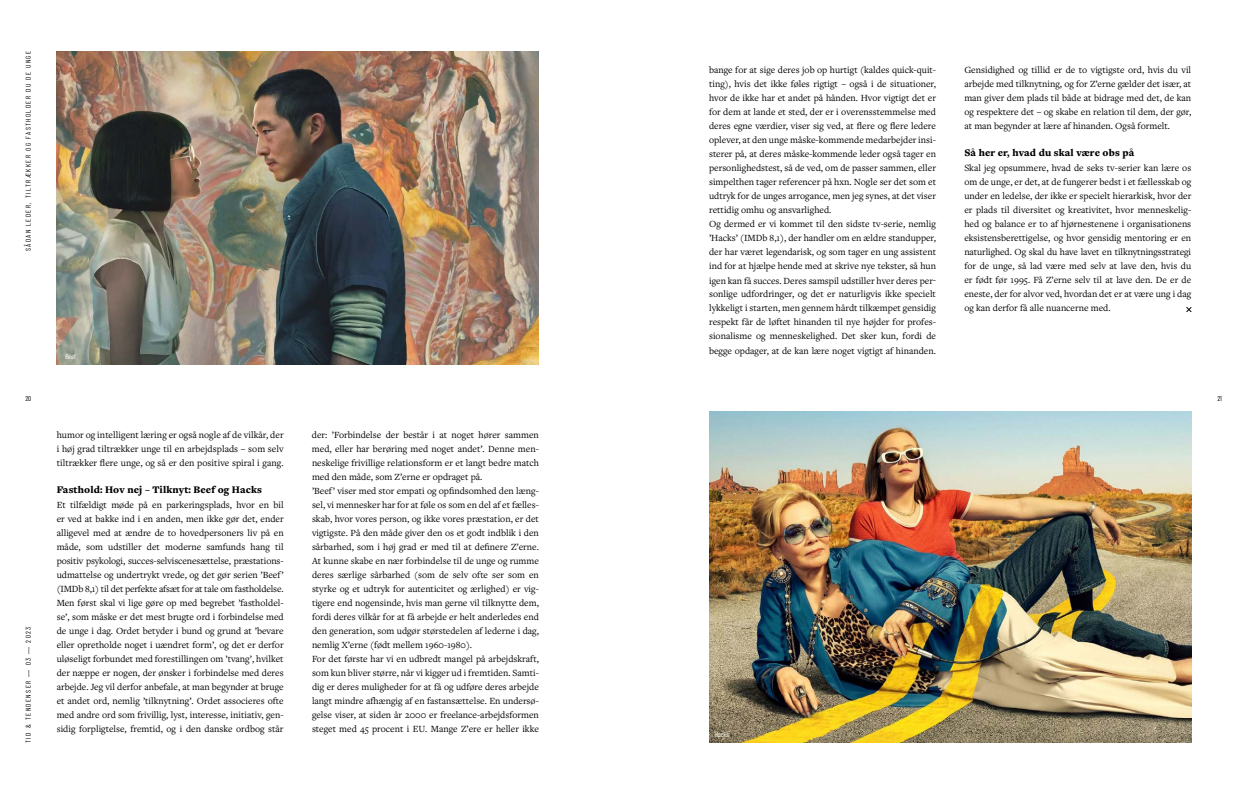
<style>
.page{position:relative;width:1248px;height:794px;background:#fff}
.page>*{position:absolute;margin:0;border:0;box-sizing:border-box;transform-origin:0 0}
.t1{font:900 10.5px "Freight Text Pro";letter-spacing:.01em;color:#000}
.t2{font:9.8px/14px "Freight Text Pro";color:#000;text-align:justify}
.t3{font:7px "Barlow Condensed";letter-spacing:.2em;color:#000}
.t4{font:italic 7px "Barlow Condensed";color:#fff}
.s1{font-family:"Univers LT";font-weight:300}
</style>
<div class="page">
<img style="left:57px;top:51px;width:482px;height:313px">
<img style="left:709px;top:411px;width:482px;height:332px">
<svg style="left:1186px;top:307px;width:5px;height:5px"></svg>
<p class="t3" style="left:25px;top:251px;width:202px;rotate:-90deg">SÅDAN LEDER, TILTRÆKKER OG FASTHOLDER DU DE UNGE</p>
<p class="t3" style="left:25px;top:395px;width:7px">20</p>
<p class="t3" style="left:24px;top:743px;width:117px;rotate:-90deg">TID &amp; TENDENSER <span class="s1">—</span> 03 <span class="s1">—</span> 2023</p>
<p class="t4" style="left:65px;top:353px;width:12px">Beef</p>
<p class="t2" style="left:57px;top:428px;width:228px">humor og intelligent læring er også nogle af de vilkår, der i høj grad tiltrækker unge til en arbejdsplads – som selv tiltrækker flere unge, og så er den positive spiral i gang.</p>
<p class="t1" style="left:57px;top:485px;width:207px">Fasthold: Hov nej – Tilknyt: Beef og Hacks</p>
<p class="t2" style="left:57px;top:498px;width:228px">Et tilfældigt møde på en parkeringsplads, hvor en bil er ved at bakke ind i en anden, men ikke gør det, ender alligevel med at ændre de to hovedpersoners liv på en måde, som udstiller det moderne samfunds hang til positiv psykologi, succes-selviscenesættelse, præstations&shy;udmattelse og undertrykt vrede, og det gør serien ’Beef’ (IMDb 8,1) til det perfekte afsæt for at tale om fastholdelse.<br>Men først skal vi lige gøre op med begrebet ’fastholdel&shy;se’, som måske er det mest brugte ord i forbindelse med de unge i dag. Ordet betyder i bund og grund at ’bevare eller opretholde noget i uændret form’, og det er derfor uløseligt forbundet med forestillingen om ’tvang’, hvilket der næppe er nogen, der ønsker i forbindelse med deres arbejde. Jeg vil derfor anbefale, at man begynder at bruge et andet ord, nemlig ’tilknytning’. Ordet associeres ofte med andre ord som frivillig, lyst, interesse, initiativ, gen&shy;sidig forpligtelse, fremtid, og i den danske ordbog står</p>
<p class="t2" style="left:312px;top:428px;width:228px;text-align:left">der: ’Forbindelse der består i at noget hører sammen med, eller har berøring med noget andet’. Denne men&shy;neskelige frivillige relationsform er et langt bedre match med den måde, som Z’erne er opdraget på.<br>’Beef’ viser med stor empati og opfindsomhed den læng&shy;sel, vi mennesker har for at føle os som en del af et fælles&shy;skab, hvor vores person, og ikke vores præstation, er det vigtigste. På den måde giver den os et godt indblik i den sårbarhed, som i høj grad er med til at definere Z’erne.<br>At kunne skabe en nær forbindelse til de unge og rumme deres særlige sårbarhed (som de selv ofte ser som en styrke og et udtryk for autenticitet og ærlighed) er vig&shy;tigere end nogensinde, hvis man gerne vil tilknytte dem, fordi deres vilkår for at få arbejde er helt anderledes end den generation, som udgør størstedelen af lederne i dag, nemlig X’erne (født mellem 1960-1980).<br>For det første har vi en udbredt mangel på arbejdskraft, som kun bliver større, når vi kigger ud i fremtiden. Samti&shy;dig er deres muligheder for at få og udføre deres arbejde langt mindre afhængig af en fastansættelse. En undersø&shy;gelse viser, at siden år 2000 er freelance-arbejdsformen steget med 45 procent i EU. Mange Z’ere er heller ikke</p>
<p class="t2" style="left:709px;top:64px;width:228px;text-align:left">bange for at sige deres job op hurtigt (kaldes quick-quit&shy;ting), hvis det ikke føles rigtigt – også i de situationer, hvor de ikke har et andet på hånden. Hvor vigtigt det er for dem at lande et sted, der er i overensstemmelse med deres egne værdier, viser sig ved, at flere og flere ledere oplever, at den unge måske-kommende medarbejder insi&shy;sterer på, at deres måske-kommende leder også tager en personlighedstest, så de ved, om de passer sammen, eller simpelthen tager referencer på hxn. Nogle ser det som et udtryk for de unges arrogance, men jeg synes, at det viser rettidig omhu og ansvarlighed.<br>Og dermed er vi kommet til den sidste tv-serie, nemlig ’Hacks’ (IMDb 8,1), der handler om en ældre standupper, der har været legendarisk, og som tager en ung assistent ind for at hjælpe hende med at skrive nye tekster, så hun igen kan få succes. Deres samspil udstiller hver deres per&shy;sonlige udfordringer, og det er naturligvis ikke specielt lykkeligt i starten, men gennem hårdt tilkæmpet gensidig respekt får de løftet hinanden til nye højder for profes&shy;sionalisme og menneskelighed. Det sker kun, fordi de begge opdager, at de kan lære noget vigtigt af hinanden.</p>
<p class="t2" style="left:964px;top:64px;width:228px">Gensidighed og tillid er de to vigtigste ord, hvis du vil arbejde med tilknytning, og for Z’erne gælder det især, at man giver dem plads til både at bidrage med det, de kan og respektere det – og skabe en relation til dem, der gør, at man begynder at lære af hinanden. Også formelt.</p>
<p class="t1" style="left:964px;top:149px;width:171px">Så her er, hvad du skal være obs på</p>
<p class="t2" style="left:964px;top:162px;width:228px">Skal jeg opsummere, hvad de seks tv-serier kan lære os om de unge, er det, at de fungerer bedst i et fællesskab og under en ledelse, der ikke er specielt hierarkisk, hvor der er plads til diversitet og kreativitet, hvor menneskelig&shy;hed og balance er to af hjørnestenene i organisationens eksistensberettigelse, og hvor gensidig mentoring er en naturlighed. Og skal du have lavet en tilknytningsstrategi for de unge, så lad være med selv at lave den, hvis du er født før 1995. Få Z’erne selv til at lave den. De er de eneste, der for alvor ved, hvordan det er at være ung i dag og kan derfor få alle nuancerne med.</p>
<p class="t3" style="left:1217px;top:395px;width:6px">21</p>
<p class="t4" style="left:714px;top:731px;width:16px">Hacks</p>
</div>
